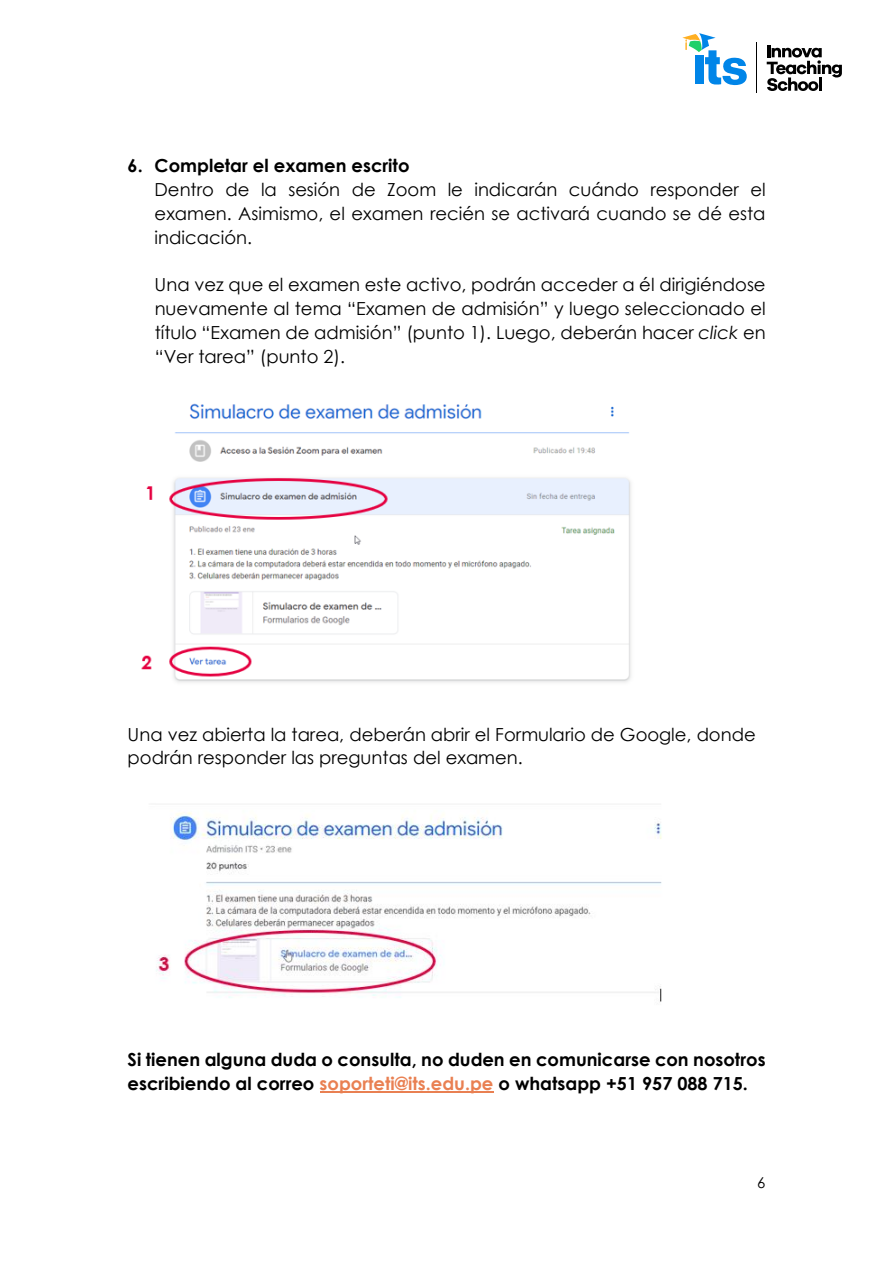
<style>
.page{position:relative;width:893px;height:1263px;background:#fff}
.page>*{position:absolute;margin:0;border:0;box-sizing:border-box;transform-origin:0 0}
.t1{font:18px/23.9px "Century Gothic";color:#000;text-align:justify}
.t2{font:700 18px/24px "Century Gothic";color:#000}
.t3{font:15px "Century Gothic";color:#000}
.s1{font-style:italic}
.s2{color:#e98052}
</style>
<div class="page">
<hr style="left:320px;top:1091px;width:173px;height:2px;background:#e98052">
<img style="left:141px;top:403px;width:490px;height:280px">
<img style="left:156px;top:812px;width:506px;height:190px">
<svg style="left:767px;top:45px;width:75px;height:46px"></svg>
<hr style="left:819px;top:77px;width:3px;height:14px;background:#000">
<hr style="left:756px;top:43px;width:1px;height:50px;background:#000">
<svg style="left:682px;top:33px;width:65px;height:52px"></svg>
<p class="t2" style="left:128px;top:153px;width:283px">6. Completar el examen escrito</p>
<p class="t1" style="left:155px;top:177px;width:613px">Dentro de la sesión de Zoom le indicarán cuándo responder el examen. Asimismo, el examen recién se activará cuando se dé esta indicación.</p>
<p class="t1" style="left:155px;top:273px;width:613px">Una vez que el examen este activo, podrán acceder a él dirigiéndose nuevamente al tema “Examen de admisión” y luego seleccionado el título “Examen de admisión” (punto 1). Luego, deberán hacer <span class="s1">click</span> en “Ver tarea” (punto 2).</p>
<p class="t1" style="left:128px;top:722px;width:630px">Una vez abierta la tarea, deberán abrir el Formulario de Google, donde podrán responder las preguntas del examen.</p>
<p class="t2" style="left:128px;top:1046px;width:639px">Si tienen alguna duda o consulta, no duden en comunicarse con nosotros escribiendo al correo <span class="s2">soporteti@its.edu.pe</span> o whatsapp +51 957 088 715.</p>
<p class="t3" style="left:757px;top:1172px;width:10px">6</p>
</div>
